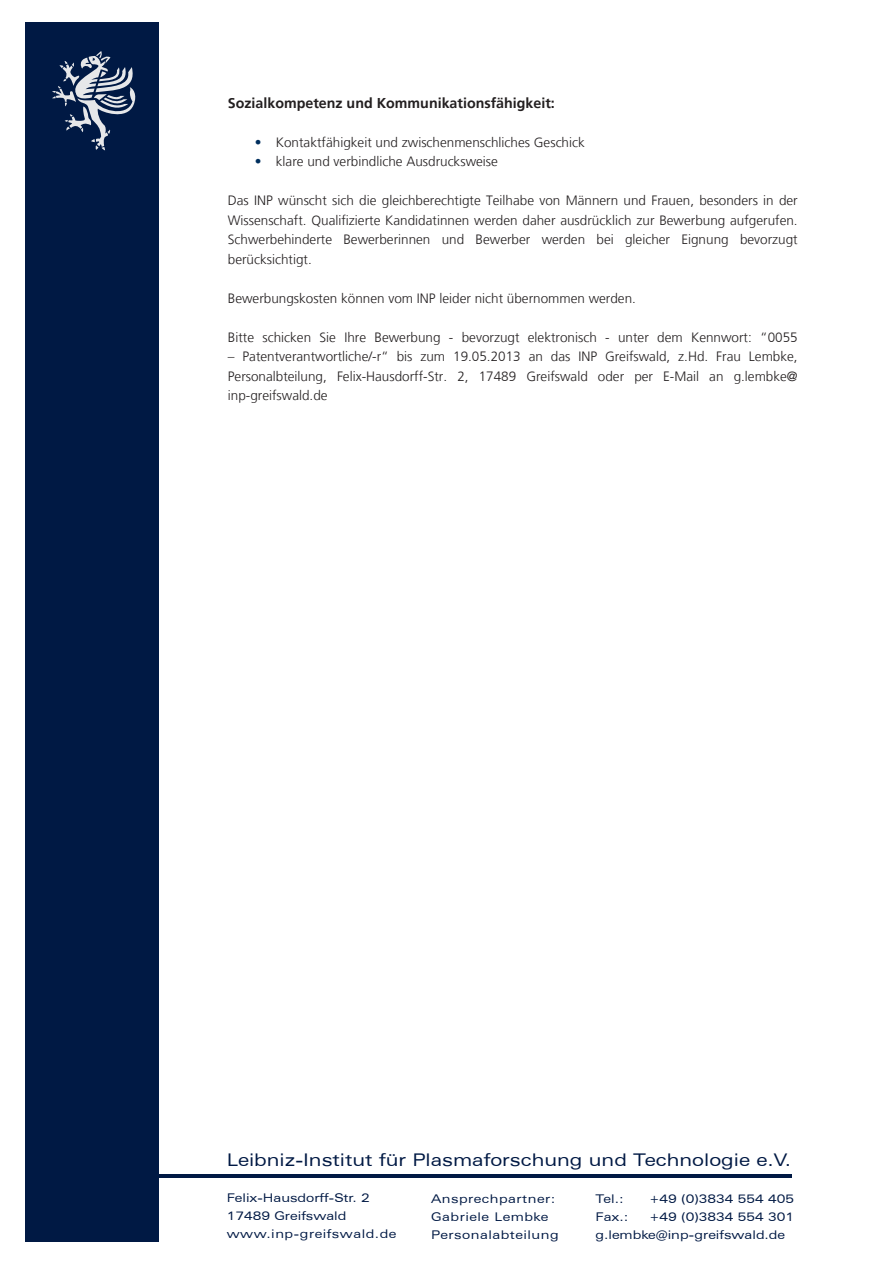
<style>
.page{position:relative;width:893px;height:1263px;background:#fff}
.page>*{position:absolute;margin:0;border:0;box-sizing:border-box;transform-origin:0 0}
.t1{font:expanded 17.55px "Zurich BT";color:#001944}
.t2{font:700 14.25px "Frutiger";color:#231f20}
.t3{font:300 13.5px/19.5px "Frutiger LT";color:#231f20;text-align:justify}
.t4{font:expanded 12px/18px "Zurich BT";color:#001944}
.t5{font:expanded 12px/18px "Zurich BT";letter-spacing:.04em;color:#001944}
.s1{color:#002f5e}
</style>
<div class="page">
<div style="left:26px;top:23px;width:133px;height:1219px;background:#001944"></div>
<svg style="left:52px;top:51px;width:84px;height:99px"></svg>
<hr style="left:26px;top:1174px;width:766px;height:3px;background:#001944">
<p class="t2" style="left:228px;top:95px;width:329px">Sozialkompetenz und Kommunikationsfähigkeit:</p>
<p class="t3" style="left:255px;top:133px;width:332px"><span class="s1">•</span> Kontaktfähigkeit und zwischenmenschliches Geschick</p>
<p class="t3" style="left:255px;top:152px;width:245px"><span class="s1">•</span> klare und verbindliche Ausdrucksweise</p>
<p class="t3" style="left:228px;top:191px;width:571px">Das INP wünscht sich die gleichberechtigte Teilhabe von Männern und Frauen, besonders in der Wissenschaft. Qualifizierte Kandidatinnen werden daher ausdrücklich zur Bewerbung aufgerufen.<br>Schwerbehinderte Bewerberinnen und Bewerber werden bei gleicher Eignung bevorzugt berücksichtigt.</p>
<p class="t3" style="left:228px;top:289px;width:410px">Bewerbungskosten können vom INP leider nicht übernommen werden.</p>
<p class="t3" style="left:228px;top:328px;width:571px">Bitte schicken Sie Ihre Bewerbung - bevorzugt elektronisch - unter dem Kennwort: “0055</p>
<p class="t3" style="left:228px;top:347px;width:571px">– Patentverantwortliche/-r“ bis zum 19.05.2013 an das INP Greifswald, z.Hd. Frau Lembke, Personalbteilung, Felix-Hausdorff-Str. 2, 17489 Greifswald oder per E-Mail an g.lembke@ inp-greifswald.de</p>
<p class="t1" style="left:227px;top:1149px;width:566px">Leibniz-Institut für Plasmaforschung und Technologie e.V.</p>
<p class="t4" style="left:227px;top:1189px;width:171px">Felix-Hausdorff-Str. 2<br>17489 Greifswald www.inp-greifswald.de</p>
<p class="t5" style="left:431px;top:1189px;width:129px">Ansprechpartner:<br>Gabriele Lembke<br>Personalabteilung</p>
<p class="t4" style="left:596px;top:1189px;width:30px">Tel.:</p>
<p class="t4" style="left:650px;top:1189px;width:146px">+49 (0)3834 554 405</p>
<p class="t4" style="left:596px;top:1207px;width:200px;text-indent:54px">+49 (0)3834 554 301 g.lembke@inp-greifswald.de</p>
<p class="t4" style="left:596px;top:1207px;width:34px">Fax.:</p>
</div>
